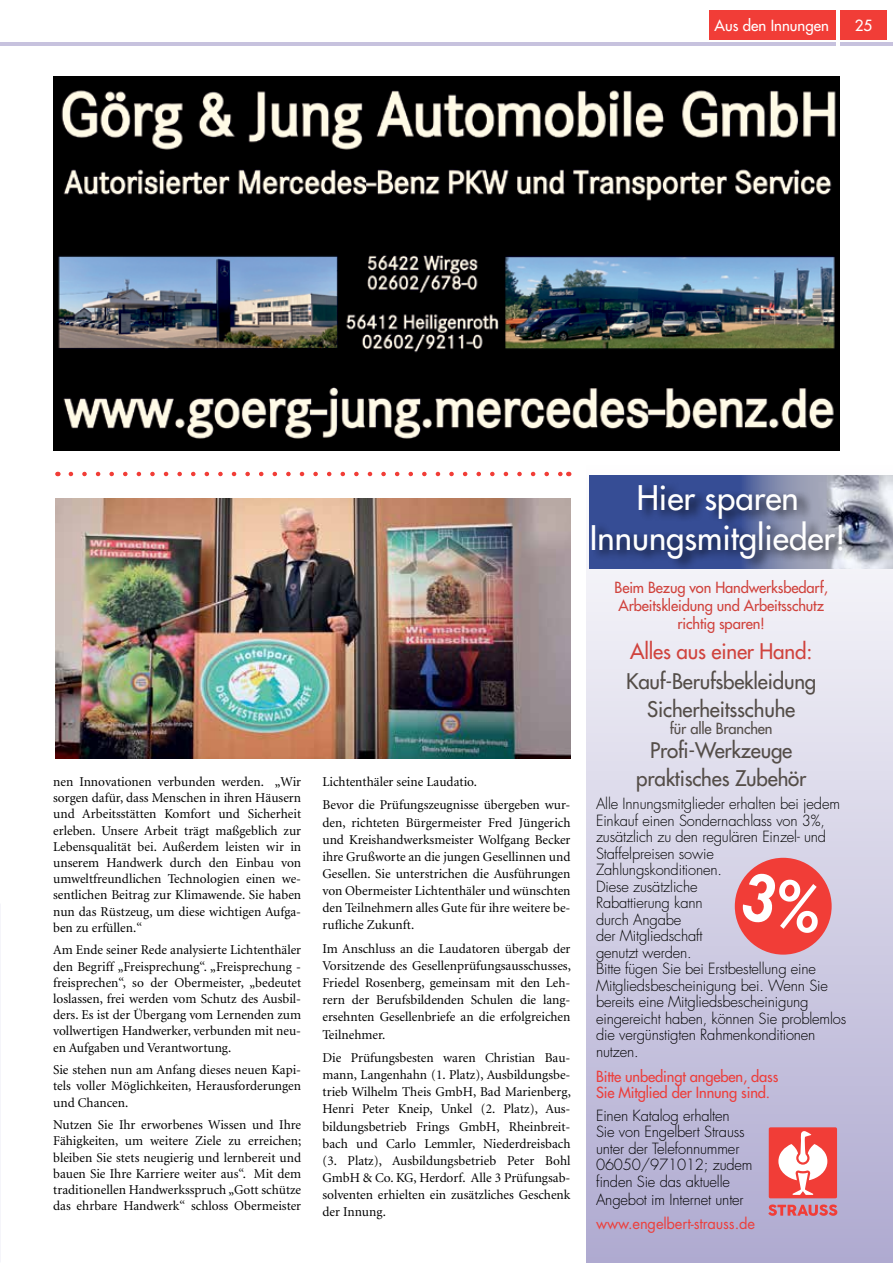
<style>
.page{position:relative;width:893px;height:1263px;background:#fff}
.page>*{position:absolute;margin:0;border:0;box-sizing:border-box;transform-origin:0 0}
.t1{font:33px/39.3px "Futura LT";color:#fff;text-align:center}
.t2{font:21px/28.2px "Futura LT";letter-spacing:-.01em;color:#544d48;text-align:center}
.t3{font:21px "Futura LT";letter-spacing:-.01em;color:#d0433d}
.t4{font:300 15px/16.5px "Futura LT";letter-spacing:-.01em;color:#000}
.t5{font:15px/18px "Futura LT";letter-spacing:-.01em;color:#d0433d;text-align:center}
.t6{font:15px/16.5px "Futura LT";letter-spacing:-.01em;color:#ec3f3c}
.t7{font:15px "Futura LT";letter-spacing:-.01em;color:#ec3f3c}
.t8{font:15px "Futura LT";color:#fff}
.t9{font:15px "Futura LT";letter-spacing:-.01em;color:#544d48}
.t10{font:13.5px/16.2px "Minion LT";color:#000;text-align:justify}
</style>
<div class="page">
<hr style="left:0;top:43px;width:893px;height:3px;background:#c7c2de">
<div style="left:709px;top:10px;width:178px;height:30px;background:#f13d37"></div>
<hr style="left:837px;top:0;width:3px;height:46px;background:#fff">
<svg style="left:71px;top:472px;width:491px;height:4px"></svg>
<img style="left:53px;top:77px;width:787px;height:374px">
<div style="left:586px;top:465px;width:307px;height:798px;background:linear-gradient(to bottom,#fefefe,#afaad0)"></div>
<div style="left:589px;top:475px;width:304px;height:93px;background:#364d95"></div>
<img style="left:744px;top:475px;width:149px;height:93px">
<div style="left:592px;top:482px;width:266px;height:89px;background:#000;opacity:.7"></div>
<div style="left:735px;top:858px;width:97px;height:97px;background:#f13d37;border-radius:50%"></div>
<svg style="left:768px;top:1127px;width:69px;height:89px"></svg>
<img style="left:55px;top:499px;width:515px;height:259px">
<svg style="left:740px;top:871px;width:85px;height:64px"></svg>
<p class="t8" style="left:715px;top:15px;width:116px">Aus den Innungen</p>
<p class="t8" style="left:855px;top:15px;width:19px">25</p>
<p class="t10" style="left:53px;top:774px;width:250px">nen Innovationen verbunden werden. „Wir sorgen dafür, dass Menschen in ihren Häusern und Arbeitsstätten Komfort und Sicherheit erleben. Unsere Arbeit trägt maßgeblich zur Lebensqualität bei. Außerdem leisten wir in unserem Handwerk durch den Einbau von umweltfreundlichen Technologien einen we&shy;sentlichen Beitrag zur Klimawende. Sie haben nun das Rüstzeug, um diese wichtigen Aufga&shy;ben zu erfüllen.“</p>
<p class="t10" style="left:53px;top:942px;width:250px">Am Ende seiner Rede analysierte Lichtenthäler den Begriff „Freisprechung“. „Freisprechung - freisprechen“, so der Obermeister, „bedeutet loslassen, frei werden vom Schutz des Ausbil&shy;ders. Es ist der Übergang vom Lernenden zum vollwertigen Handwerker, verbunden mit neu&shy;en Aufgaben und Verantwortung.</p>
<p class="t10" style="left:53px;top:1062px;width:250px">Sie stehen nun am Anfang dieses neuen Kapi&shy;tels voller Möglichkeiten, Herausforderungen und Chancen.</p>
<p class="t10" style="left:53px;top:1117px;width:250px">Nutzen Sie Ihr erworbenes Wissen und Ihre Fähigkeiten, um weitere Ziele zu erreichen; bleiben Sie stets neugierig und lernbereit und bauen Sie Ihre Karriere weiter aus“. Mit dem traditionellen Handwerksspruch „Gott schütze das ehrbare Handwerk“ schloss Obermeister</p>
<p class="t10" style="left:322px;top:770px;width:250px;line-height:23.5px">Lichtenthäler seine Laudatio.<br>Bevor die Prüfungszeugnisse übergeben wur-</p>
<p class="t10" style="left:322px;top:814px;width:250px;line-height:17.1px">den, richteten Bürgermeister Fred Jüngerich und Kreishandwerksmeister Wolfgang Becker ihre Grußworte an die jungen Gesellinnen und Gesellen. Sie unterstrichen die Ausführungen von Obermeister Lichtenthäler und wünschten den Teilnehmern alles Gute für ihre weitere be&shy;rufliche Zukunft.</p>
<p class="t10" style="left:322px;top:940px;width:250px;line-height:17.1px">Im Anschluss an die Laudatoren übergab der Vorsitzende des Gesellenprüfungsausschusses, Friedel Rosenberg, gemeinsam mit den Leh&shy;rern der Berufsbildenden Schulen die lang&shy;ersehnten Gesellenbriefe an die erfolgreichen Teilnehmer.</p>
<p class="t10" style="left:322px;top:1050px;width:250px;line-height:17.1px">Die Prüfungsbesten waren Christian Bau&shy;mann, Langenhahn (1. Platz), Ausbildungsbe&shy;trieb Wilhelm Theis GmbH, Bad Marienberg, Henri Peter Kneip, Unkel (2. Platz), Aus&shy;bildungsbetrieb Frings GmbH, Rheinbreit&shy;bach und Carlo Lemmler, Niederdreisbach (3. Platz), Ausbildungsbetrieb Peter Bohl GmbH &amp; Co. KG, Herdorf. Alle 3 Prüfungsab&shy;solventen erhielten ein zusätzliches Geschenk der Innung.</p>
<h1 class="t1" style="left:590px;top:478px;width:257px">Hier sparen<br>Innungsmitglieder!</h1>
<p class="t5" style="left:615px;top:578px;width:215px">Beim Bezug von Handwerksbedarf,<br>Arbeitskleidung und Arbeitsschutz richtig sparen!</p>
<h2 class="t3" style="left:630px;top:637px;width:183px">Alles aus einer Hand:</h2>
<h2 class="t2" style="left:626px;top:667px;width:192px">Kauf-Berufsbekleidung<br>Sicherheitsschuhe</h2>
<p class="t9" style="left:670px;top:719px;width:104px">für alle Branchen</p>
<h2 class="t2" style="left:636px;top:736px;width:172px">Profi-Werkzeuge praktisches Zubehör</h2>
<p class="t4" style="left:596px;top:796px;width:252px">Alle Innungsmitglieder erhalten bei jedem<br>Einkauf einen Sondernachlass von 3%, zusätzlich zu den regulären Einzel- und<br>Staffelpreisen sowie<br>Zahlungskonditionen.<br>Diese zusätzliche<br>Rabattierung kann<br>durch Angabe<br>der Mitgliedschaft<br>genutzt werden.<br>Bitte fügen Sie bei Erstbestellung eine<br>Mitgliedsbescheinigung bei. Wenn Sie bereits eine Mitgliedsbescheinigung eingereicht haben, können Sie problemlos die vergünstigten Rahmenkonditionen nutzen.</p>
<p class="t6" style="left:596px;top:1068px;width:184px">Bitte unbedingt angeben, dass<br>Sie Mitglied der Innung sind.</p>
<p class="t4" style="left:596px;top:1108px;width:158px">Einen Katalog erhalten<br>Sie von Engelbert Strauss unter der Telefonnummer<br>06050/971012; zudem finden Sie das aktuelle</p>
<p class="t4" style="left:596px;top:1192px;width:149px">Angebot im Internet unter</p>
<p class="t7" style="left:596px;top:1214px;width:160px">www.engelbert-strauss.de</p>
</div>
